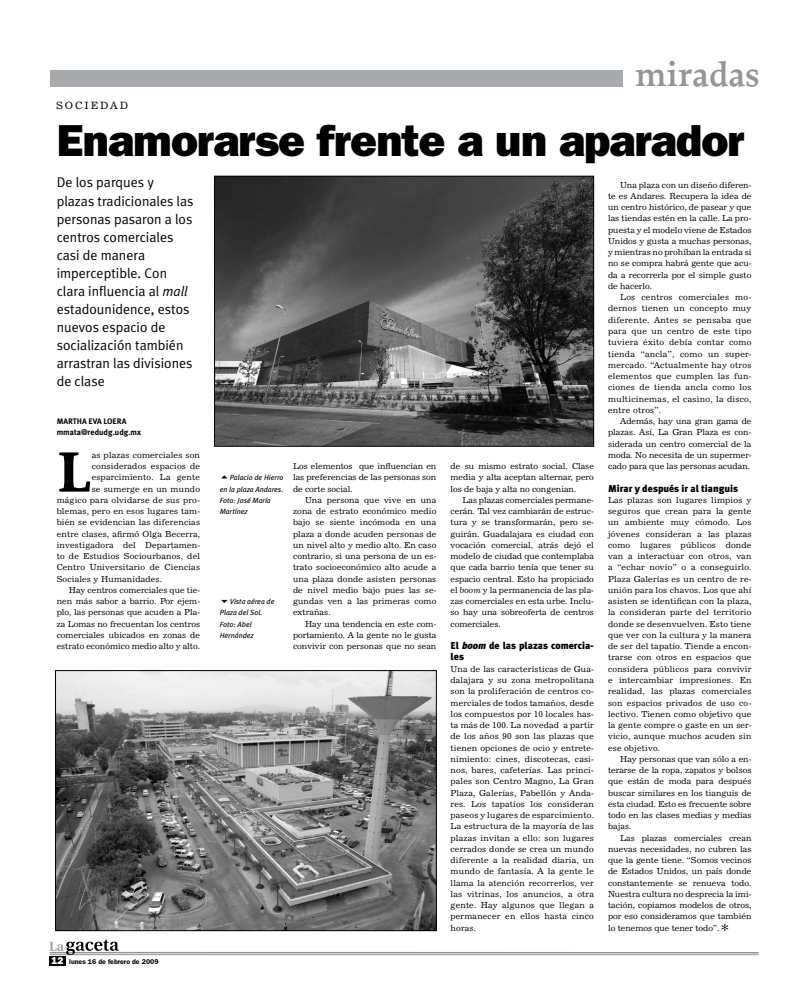
<style>
.page{position:relative;width:794px;height:1007px;background:#fff}
.page>*{position:absolute;margin:0;border:0;box-sizing:border-box;transform-origin:0 0}
.t1{font:700 59.9px "Proforma";color:#000}
.t2{font:800 45px "Franklin Gothic";letter-spacing:-.02em;color:#000}
.t3{font:600 35px "Proforma";color:#939598}
.t4{font:14px/18px "Meta Plus Normal";color:#000}
.t5{font:900 10px/11.2px "Meta Plus";color:#000}
.t6{font:10px "News 702 BT";letter-spacing:.2em;color:#000}
.t7{font:8.2px/11.2px "News 702 BT";color:#000;text-align:justify}
.t8{font:8.2px "News 702 BT";letter-spacing:.02em;color:#000}
.t9{font:700 8.2px "Meta Plus";color:#000}
.t10{font:700 8px "Meta Plus";color:#000}
.t11{font:italic 7.5px/11.2px "Meta Plus";color:#000}
.t12{font:600 7px "Franklin Gothic";color:#000}
.s1{font-style:italic}
.s2{font-family:"Monotype Sorts";font-size:10px}
.s3{font-weight:800;font-size:10px;color:#fff}
</style>
<div class="page">
<hr style="left:50px;top:951px;width:708px;height:2px;background:#939598">
<hr style="left:50px;top:954px;width:708px;height:1px;background:#939598">
<svg style="left:50px;top:939px;width:69px;height:15px"></svg>
<div style="left:50px;top:956px;width:16px;height:9px;background:#000"></div>
<img style="left:216px;top:178px;width:376px;height:266px">
<div style="left:214px;top:176px;width:380px;height:270px;border:1px solid #000"></div>
<div style="left:50px;top:70px;width:572px;height:16px;background:#a7a9ac"></div>
<img style="left:57px;top:672px;width:377px;height:256px">
<div style="left:55px;top:670px;width:381px;height:260px;border:1px solid #000"></div>
<h3 class="t3" style="left:635px;top:53px;width:126px">miradas</h3>
<h2 class="t2" style="left:57px;top:114px;width:689px">Enamorarse frente a un aparador</h2>
<p class="t4" style="left:57px;top:173px;width:138px">De los parques y plazas tradicionales las personas pasaron a los centros comerciales casi de manera imperceptible. Con clara influencia al <span class="s1">mall </span>estadounidence, estos nuevos espacio de socialización también arrastran las divisiones de clase</p>
<p class="t10" style="left:57px;top:416px;width:71px">MARTHA EVA LOERA</p>
<p class="t9" style="left:57px;top:427px;width:86px">mmata@redudg.udg.mx</p>
<h1 class="t1" style="left:57px;top:434px;width:35px">L</h1>
<p class="t8" style="left:92px;top:450px;width:110px">as plazas comerciales son</p>
<p class="t6" style="left:56px;top:99px;width:74px">SOCIEDAD</p>
<p class="t7" style="left:608px;top:179px;width:145px;text-indent:12px">Una plaza con un diseño diferen&shy;te es Andares. Recupera la idea de un centro histórico, de pasear y que las tiendas estén en la calle. La pro&shy;puesta y el modelo viene de Estados Unidos y gusta a muchas personas, y mientras no prohíban la entrada si no se compra habrá gente que acu&shy;da a recorrerla por el simple gusto de hacerlo.</p>
<p class="t7" style="left:608px;top:291px;width:145px;text-indent:12px">Los centros comerciales mo&shy;dernos tienen un concepto muy diferente. Antes se pensaba que para que un centro de este tipo tuviera éxito debía contar como tienda “ancla”, como un super&shy;mercado. “Actualmente hay otros elementos que cumplen las fun&shy;ciones de tienda ancla como los multicinemas, el casino, la disco, entre otros”.</p>
<p class="t7" style="left:608px;top:415px;width:145px;text-indent:12px">Además, hay una gran gama de plazas. Así, La Gran Plaza es con&shy;siderada un centro comercial de la moda. No necesita de un supermer&shy;cado para que las personas acudan.</p>
<p class="t5" style="left:608px;top:482px;width:131px">Mirar y después ir al tianguis</p>
<p class="t7" style="left:608px;top:494px;width:145px">Las plazas son lugares limpios y seguros que crean para la gente un ambiente muy cómodo. Los jóvenes consideran a las plazas como lugares públicos donde van a interactuar con otros, van a “echar novio” o a conseguirlo.<br>Plaza Galerías es un centro de re&shy;unión para los chavos. Los que ahí asisten se identifican con la plaza, la consideran parte del territorio donde se desenvuelven. Esto tiene que ver con la cultura y la manera de ser del tapatío. Tiende a encon&shy;trarse con otros en espacios que considera públicos para convivir e intercambiar impresiones. En realidad, las plazas comerciales son espacios privados de uso co&shy;lectivo. Tienen como objetivo que la gente compre o gaste en un ser&shy;vicio, aunque muchos acuden sin ese objetivo.</p>
<p class="t7" style="left:608px;top:753px;width:145px;text-indent:12px">Hay personas que van sólo a en&shy;terarse de la ropa, zapatos y bolsos que están de moda para después buscar similares en los tianguis de esta ciudad. Esto es frecuente sobre todo en las clases medias y medias bajas.</p>
<p class="t7" style="left:608px;top:831px;width:145px;text-indent:12px">Las plazas comerciales crean nuevas necesidades, no cubren las que la gente tiene. “Somos vecinos de Estados Unidos, un país donde constantemente se renueva todo.<br>Nuestra cultura no desprecia la imi&shy;tación, copiamos modelos de otros, por eso consideramos que también lo tenemos que tener todo”. <span class="s2">[</span></p>
<p class="t11" style="left:220px;top:472px;width:65px;text-indent:10px">Palacio de Hierro en la plaza Andares.<br>Foto: José María<br>Martínez</p>
<p class="t7" style="left:450px;top:460px;width:145px">de su mismo estrato social. Clase media y alta aceptan alternar, pero los de baja y alta no congenian.</p>
<p class="t8" style="left:92px;top:461px;width:110px">considerados espacios de</p>
<p class="t8" style="left:92px;top:472px;width:110px">esparcimiento. La gente</p>
<p class="t8" style="left:92px;top:483px;width:110px">se sumerge en un mundo</p>
<p class="t8" style="left:57px;top:495px;width:145px">mágico para olvidarse de sus pro-</p>
<p class="t8" style="left:57px;top:506px;width:145px">blemas, pero en esos lugares tam-</p>
<p class="t8" style="left:57px;top:517px;width:145px">bién se evidencian las diferencias</p>
<p class="t8" style="left:57px;top:528px;width:145px">entre clases, afirmó Olga Becerra,</p>
<p class="t8" style="left:57px;top:540px;width:145px">investigadora del Departamen-</p>
<p class="t8" style="left:57px;top:551px;width:145px">to de Estudios Sociourbanos, del</p>
<p class="t8" style="left:57px;top:562px;width:145px">Centro Universitario de Ciencias</p>
<p class="t8" style="left:57px;top:573px;width:107px">Sociales y Humanidades.</p>
<p class="t7" style="left:69px;top:584px;width:133px">Hay centros comerciales que tie-</p>
<p class="t7" style="left:57px;top:595px;width:145px">nen más sabor a barrio. Por ejem-</p>
<p class="t7" style="left:57px;top:606px;width:145px">plo, las personas que acuden a Pla-</p>
<p class="t7" style="left:57px;top:618px;width:145px">za Lomas no frecuentan los centros</p>
<p class="t7" style="left:57px;top:629px;width:145px">comerciales ubicados en zonas de</p>
<p class="t7" style="left:57px;top:640px;width:145px">estrato económico medio alto y alto.</p>
<p class="t7" style="left:293px;top:460px;width:145px">Los elementos que influencian en las preferencias de las personas son de corte social.</p>
<p class="t7" style="left:293px;top:494px;width:145px;text-indent:12px">Una persona que vive en una zona de estrato económico medio bajo se siente incómoda en una plaza a donde acuden personas de un nivel alto y medio alto. En caso contrario, si una persona de un es&shy;trato socioeconómico alto acude a una plaza donde asisten personas de nivel medio bajo pues las se&shy;gundas ven a las primeras como extrañas.</p>
<p class="t7" style="left:293px;top:618px;width:145px;text-indent:12px">Hay una tendencia en este com&shy;portamiento. A la gente no le gusta convivir con personas que no sean</p>
<p class="t7" style="left:450px;top:494px;width:145px;text-indent:12px">Las plazas comerciales permane&shy;cerán. Tal vez cambiarán de estruc&shy;tura y se transformarán, pero se&shy;guirán. Guadalajara es ciudad con vocación comercial, atrás dejó el modelo de ciudad que contemplaba que cada barrio tenía que tener su espacio central. Esto ha propiciado el <span class="s1">boom</span> y la permanencia de las pla&shy;zas comerciales en esta urbe. Inclu&shy;so hay una sobreoferta de centros comerciales.</p>
<p class="t5" style="left:450px;top:640px;width:145px">El <span class="s1">boom</span> de las plazas comercia&shy;les</p>
<p class="t7" style="left:450px;top:663px;width:145px">Una de las características de Gua&shy;dalajara y su zona metropolitana son la proliferación de centros co&shy;merciales de todos tamaños, desde los compuestos por 10 locales has&shy;ta más de 100. La novedad a partir de los años 90 son las plazas que tienen opciones de ocio y entrete&shy;nimiento: cines, discotecas, casi&shy;nos, bares, cafeterías. Las princi&shy;pales son Centro Magno, La Gran Plaza, Galerías, Pabellón y Anda&shy;res. Los tapatíos los consideran paseos y lugares de esparcimiento.<br>La estructura de la mayoría de las plazas invitan a ello: son lugares cerrados donde se crea un mundo diferente a la realidad diaria, un mundo de fantasía. A la gente le llama la atención recorrerlos, ver las vitrinas, los anuncios, a otra gente. Hay algunos que llegan a permanecer en ellos hasta cinco horas.</p>
<p class="t11" style="left:220px;top:596px;width:56px;text-indent:10px">Vista aérea de<br>Plaza del Sol.<br>Foto: Abel<br>Hernández</p>
<p class="t12" style="left:52px;top:957px;width:109px"><span class="s3">12</span> lunes 16 de febrero de 2009</p>
</div>
